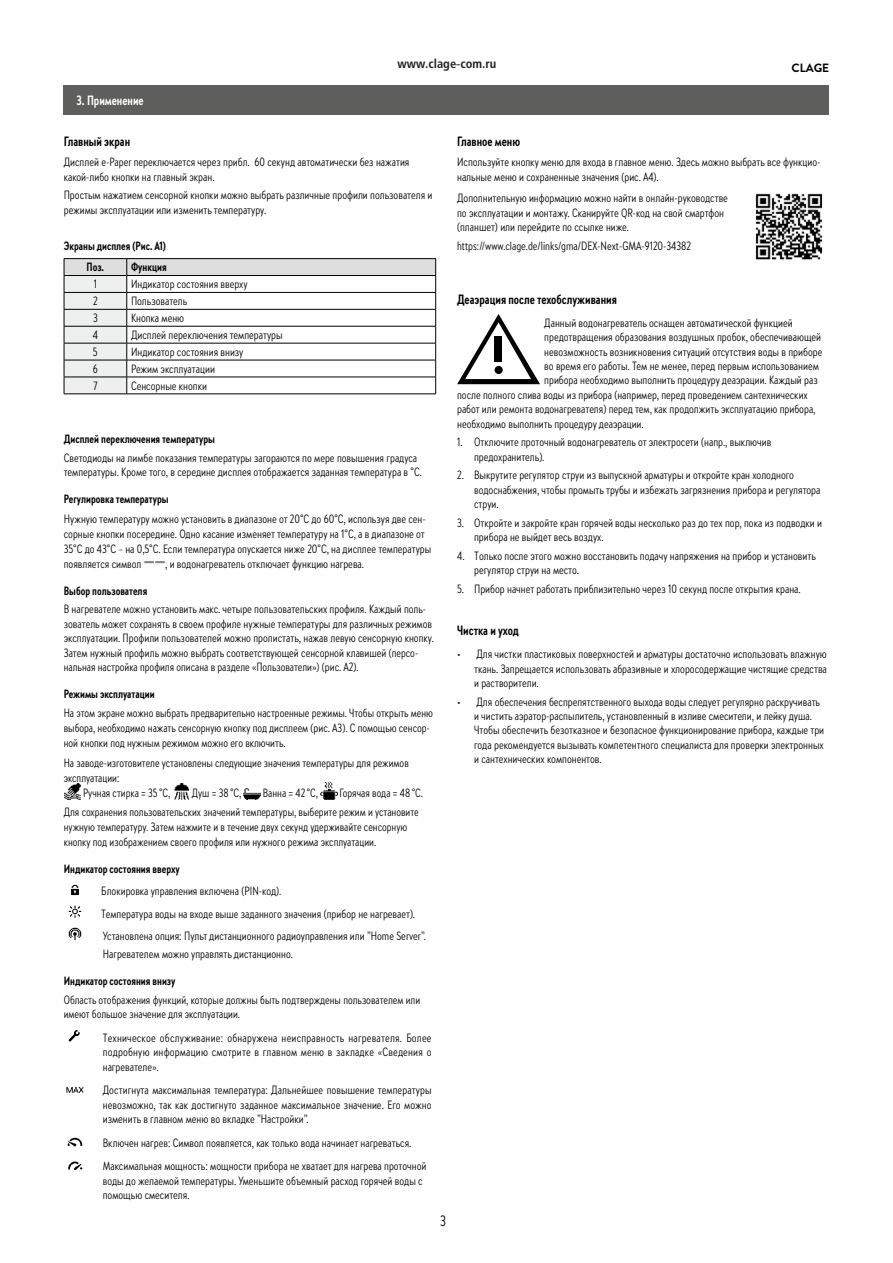
<style>
.page{position:relative;width:893px;height:1263px;background:#fff}
.page>*{position:absolute;margin:0;border:0;box-sizing:border-box;transform-origin:0 0}
.t1{font:15px "Brandon Text Cond";color:#000}
.t2{font:700 13.5px "Brandon Text Cond";color:#000}
.t3{font:700 13.5px "Brandon Text Cond";color:#fff}
.t4{font:700 condensed 12.45px "Frutiger LT Std";color:#231f20}
.t5{font:12px/14.4px "Brandon Text Cond";color:#000}
.t6{font:700 12px "Brandon Text Cond";color:#000}
.t7{font:700 12px "Brandon Text";color:#000}
.s1{font-family:"Arial";font-weight:400;font-stretch:normal}
</style>
<div class="page">
<div style="left:64px;top:85px;width:765px;height:30px;background:#5e5e5d"></div>
<svg style="left:144px;top:561px;width:21px;height:3px"></svg>
<img style="left:64px;top:783px;width:17px;height:17px">
<img style="left:174px;top:783px;width:15px;height:17px">
<img style="left:244px;top:788px;width:17px;height:12px">
<img style="left:320px;top:783px;width:17px;height:17px">
<img style="left:71px;top:884px;width:8px;height:12px">
<img style="left:68px;top:905px;width:14px;height:13px">
<img style="left:68px;top:927px;width:14px;height:14px">
<img style="left:68px;top:1030px;width:12px;height:12px">
<img style="left:66px;top:1087px;width:17px;height:6px">
<img style="left:67px;top:1137px;width:16px;height:10px">
<img style="left:68px;top:1161px;width:15px;height:10px">
<hr style="left:64px;top:258px;width:63px;height:1px;background:#000">
<hr style="left:127px;top:258px;width:309px;height:1px;background:#000">
<svg style="left:64px;top:259px;width:372px;height:135px"></svg>
<hr style="left:64px;top:394px;width:63px;height:1px;background:#000">
<hr style="left:127px;top:394px;width:309px;height:1px;background:#000">
<img style="left:755px;top:193px;width:68px;height:67px">
<svg style="left:457px;top:314px;width:83px;height:70px"></svg>
<div style="left:495px;top:336px;width:7px;height:26px;background:#000"></div>
<div style="left:495px;top:366px;width:8px;height:8px;background:#000;border-radius:50%"></div>
<p class="t3" style="left:77px;top:92px;width:69px">3. Применение</p>
<p class="t4" style="left:397px;top:57px;width:100px">www.clage<span class="s1">-</span>com.ru</p>
<p class="t7" style="left:791px;top:60px;width:39px">CLAGE</p>
<p class="t2" style="left:64px;top:132px;width:68px">Главный экран</p>
<p class="t5" style="left:64px;top:155px;width:347px">Дисплей e-Paper переключается через прибл. 60 секунд автоматически без нажатия какой-либо кнопки на главный экран.</p>
<p class="t5" style="left:64px;top:188px;width:370px">Простым нажатием сенсорной кнопки можно выбрать различные профили пользователя и режимы эксплуатации или изменить температуру.</p>
<p class="t6" style="left:64px;top:237px;width:104px">Экраны дисплея (Рис. A1)</p>
<p class="t6" style="left:87px;top:259px;width:19px">Поз.</p>
<p class="t6" style="left:131px;top:259px;width:37px">Функция</p>
<p class="t5" style="left:94px;top:276px;width:5px">1</p>
<p class="t5" style="left:131px;top:276px;width:118px">Индикатор состояния вверху</p>
<p class="t5" style="left:93px;top:293px;width:6px">2</p>
<p class="t5" style="left:131px;top:293px;width:58px">Пользователь</p>
<p class="t5" style="left:93px;top:310px;width:6px">3</p>
<p class="t5" style="left:131px;top:310px;width:55px">Кнопка меню</p>
<p class="t5" style="left:93px;top:327px;width:7px">4</p>
<p class="t5" style="left:131px;top:327px;width:153px">Дисплей переключения температуры</p>
<p class="t5" style="left:93px;top:344px;width:6px">5</p>
<p class="t5" style="left:131px;top:344px;width:114px">Индикатор состояния внизу</p>
<p class="t5" style="left:93px;top:361px;width:7px">6</p>
<p class="t5" style="left:131px;top:361px;width:85px">Режим эксплуатации</p>
<p class="t5" style="left:93px;top:378px;width:6px">7</p>
<p class="t5" style="left:131px;top:378px;width:78px">Сенсорные кнопки</p>
<p class="t6" style="left:64px;top:431px;width:153px">Дисплей переключения температуры</p>
<p class="t5" style="left:64px;top:450px;width:360px">Светодиоды на лимбе показания температуры загораются по мере повышения градуса температуры. Кроме того, в середине дисплея отображается заданная температура в °C.</p>
<p class="t6" style="left:64px;top:491px;width:106px">Регулировка температуры</p>
<p class="t5" style="left:64px;top:511px;width:369px;line-height:15px">Нужную температуру можно установить в диапазоне от 20°C до 60°C, используя две сен&shy;сорные кнопки посередине. Одно касание изменяет температуру на 1°C, а в диапазоне от 35°C до 43°C – на 0,5°C. Если температура опускается ниже 20°C, на дисплее температуры появляется символ</p>
<p class="t5" style="left:165px;top:556px;width:200px">, и водонагреватель отключает функцию нагрева.</p>
<p class="t6" style="left:64px;top:582px;width:85px">Выбор пользователя</p>
<p class="t5" style="left:64px;top:602px;width:372px">В нагревателе можно установить макс. четыре пользовательских профиля. Каждый поль&shy;зователь может сохранять в своем профиле нужные температуры для различных режимов эксплуатации. Профили пользователей можно пролистать, нажав левую сенсорную кнопку.<br>Затем нужный профиль можно выбрать соответствующей сенсорной клавишей (персо&shy;нальная настройка профиля описана в разделе «Пользователи») (рис. A2).</p>
<p class="t6" style="left:64px;top:686px;width:92px">Режимы эксплуатации</p>
<p class="t5" style="left:64px;top:705px;width:371px;line-height:15px">На этом экране можно выбрать предварительно настроенные режимы. Чтобы открыть меню выбора, необходимо нажать сенсорную кнопку под дисплеем (рис. A3). С помощью сенсор&shy;ной кнопки под нужным режимом можно его включить.</p>
<p class="t5" style="left:64px;top:755px;width:347px">На заводе-изготовителе установлены следующие значения температуры для режимов</p>
<p class="t5" style="left:64px;top:770px;width:57px">эксплуатации:</p>
<p class="t5" style="left:83px;top:785px;width:89px">Ручная стирка = 35 °C,</p>
<p class="t5" style="left:192px;top:785px;width:51px">Душ = 38 °C,</p>
<p class="t5" style="left:263px;top:785px;width:57px">Ванна = 42 °C,</p>
<p class="t5" style="left:64px;top:783px;width:361px;line-height:19.2px;text-indent:276px">Горячая вода = 48 °C.<br>Для сохранения пользовательских значений температуры, выберите режим и установите</p>
<p class="t5" style="left:64px;top:819px;width:345px;line-height:15px">нужную температуру. Затем нажмите и в течение двух секунд удерживайте сенсорную кнопку под изображением своего профиля или нужного режима эксплуатации.</p>
<p class="t6" style="left:64px;top:861px;width:118px">Индикатор состояния вверху</p>
<p class="t5" style="left:101px;top:880px;width:326px;line-height:22.2px">Блокировка управления включена (PIN-код).<br>Температура воды на входе выше заданного значения (прибор не нагревает).<br>Установлена опция: Пульт дистанционного радиоуправления или ”Home Server”.</p>
<p class="t5" style="left:103px;top:946px;width:192px">Нагревателем можно управлять дистанционно.</p>
<p class="t6" style="left:64px;top:973px;width:113px">Индикатор состояния внизу</p>
<p class="t5" style="left:64px;top:992px;width:358px">Область отображения функций, которые должны быть подтверждены пользователем или имеют большое значение для эксплуатации.</p>
<p class="t5" style="left:103px;top:1030px;width:330px;text-align:justify">Техническое обслуживание: обнаружена неисправность нагревателя. Более подробную информацию смотрите в главном меню в закладке «Сведения о нагревателе».</p>
<p class="t5" style="left:103px;top:1082px;width:330px;text-align:justify">Достигнута максимальная температура: Дальнейшее повышение температуры невозможно, так как достигнуто заданное максимальное значение. Его можно изменить в главном меню во вкладке ”Настройки”.</p>
<p class="t5" style="left:103px;top:1130px;width:325px;line-height:23.7px">Включен нагрев: Символ появляется, как только вода начинает нагреваться.<br>Максимальная мощность: мощности прибора не хватает для нагрева проточной</p>
<p class="t5" style="left:103px;top:1173px;width:321px">воды до желаемой температуры. Уменьшите объемный расход горячей воды с помощью смесителя.</p>
<p class="t1" style="left:440px;top:1210px;width:7px">3</p>
<p class="t2" style="left:457px;top:132px;width:65px">Главное меню</p>
<p class="t5" style="left:457px;top:155px;width:365px">Используйте кнопку меню для входа в главное меню. Здесь можно выбрать все функцио&shy;нальные меню и сохраненные значения (рис. A4).</p>
<p class="t5" style="left:457px;top:190px;width:272px">Дополнительную информацию можно найти в онлайн-руководстве по эксплуатации и монтажу. Сканируйте QR-код на свой смартфон (планшет) или перейдите по ссылке ниже.</p>
<p class="t5" style="left:457px;top:238px;width:236px">https://www.clage.de/links/gma/DEX-Next-GMA-9120-34382</p>
<p class="t2" style="left:457px;top:290px;width:161px">Деаэрация после техобслуживания</p>
<p class="t5" style="left:544px;top:315px;width:250px">Данный водонагреватель оснащен автоматической функцией</p>
<p class="t5" style="left:544px;top:329px;width:278px">предотвращения образования воздушных пробок, обеспечивающей</p>
<p class="t5" style="left:544px;top:344px;width:280px">невозможность возникновения ситуаций отсутствия воды в приборе</p>
<p class="t5" style="left:544px;top:358px;width:276px">во время его работы. Тем не менее, перед первым использованием</p>
<p class="t5" style="left:544px;top:373px;width:275px">прибора необходимо выполнить процедуру деаэрации. Каждый раз</p>
<p class="t5" style="left:457px;top:387px;width:352px">после полного слива воды из прибора (например, перед проведением сантехнических</p>
<p class="t5" style="left:457px;top:401px;width:360px">работ или ремонта водонагревателя) перед тем, как продолжить эксплуатацию прибора,</p>
<p class="t5" style="left:457px;top:416px;width:188px">необходимо выполнить процедуру деаэрации.</p>
<p class="t5" style="left:474px;top:434px;width:299px;text-indent:-17px">1. Отключите проточный водонагреватель от электросети (напр., выключив предохранитель).</p>
<p class="t5" style="left:474px;top:468px;width:348px;text-indent:-17px">2. Выкрутите регулятор струи из выпускной арматуры и откройте кран холодного водоснабжения, чтобы промыть трубы и избежать загрязнения прибора и регулятора струи.</p>
<p class="t5" style="left:474px;top:515px;width:349px;text-indent:-17px">3. Откройте и закройте кран горячей воды несколько раз до тех пор, пока из подводки и прибора не выйдет весь воздух.</p>
<p class="t5" style="left:474px;top:548px;width:343px;text-indent:-17px">4. Только после этого можно восстановить подачу напряжения на прибор и установить регулятор струи на место.</p>
<p class="t5" style="left:457px;top:581px;width:345px">5. Прибор начнет работать приблизительно через 10 секунд после открытия крана.</p>
<p class="t2" style="left:457px;top:621px;width:63px">Чистка и уход</p>
<p class="t5" style="left:474px;top:646px;width:354px;text-align:justify;text-indent:-17px">• Для чистки пластиковых поверхностей и арматуры достаточно использовать влажную ткань. Запрещается использовать абразивные и хлоросодержащие чистящие средства и растворители.</p>
<p class="t5" style="left:474px;top:694px;width:352px;text-indent:-17px">• Для обеспечения беспрепятственного выхода воды следует регулярно раскручивать и чистить аэратор-распылитель, установленный в изливе смесители, и лейку душа.<br>Чтобы обеспечить безотказное и безопасное функционирование прибора, каждые три года рекомендуется вызывать компетентного специалиста для проверки электронных и сантехнических компонентов.</p>
</div>
